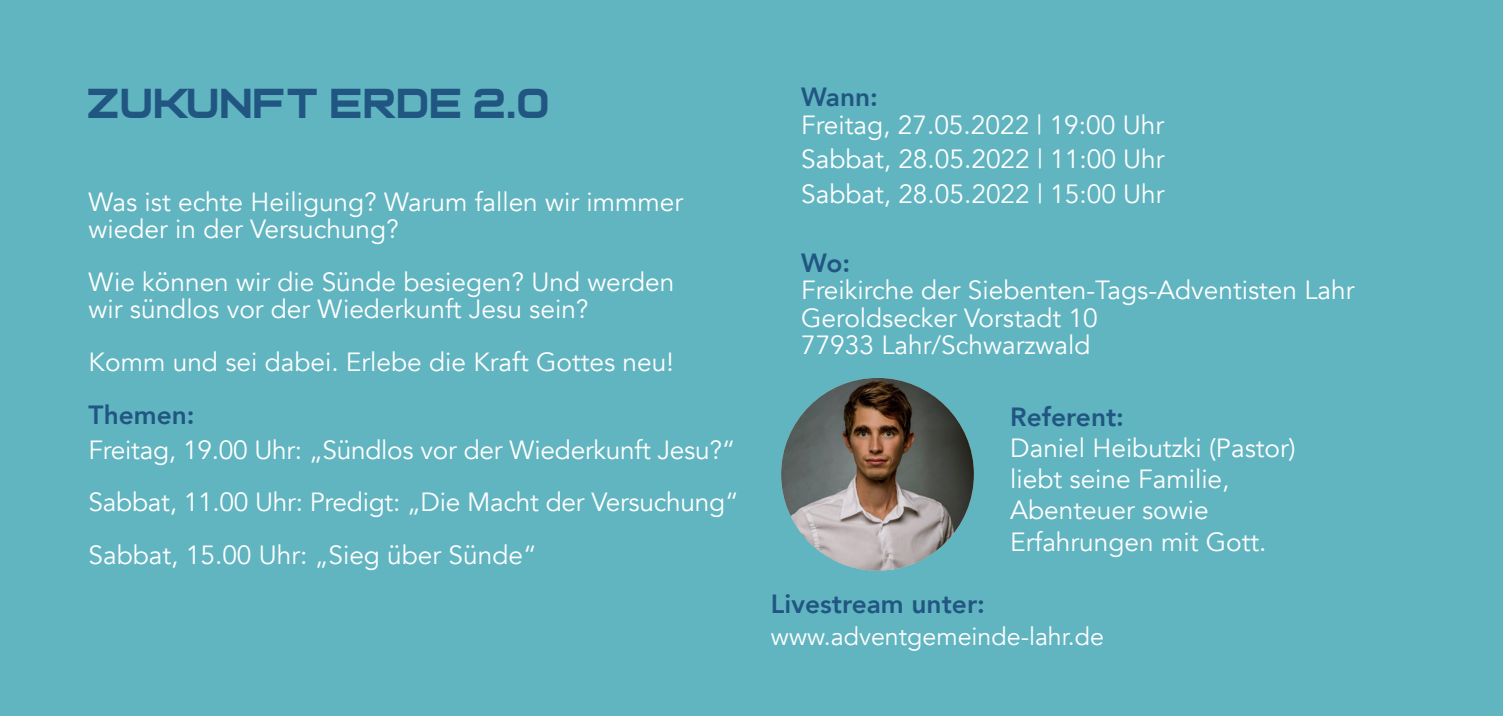
<style>
.page{position:relative;width:1503px;height:716px;background:#fff}
.page>*{position:absolute;margin:0;border:0;box-sizing:border-box;transform-origin:0 0}
.t1{font:42.5px "Casanova Scotia";color:#215682}
.t2{font:26.25px/27.5px "Avenir";color:#fff}
.t3{font:800 26.25px "Avenir";color:#215682}
.t4{font:25px "Avenir";color:#fff}
.s1{font-weight:800;color:#215682}
</style>
<div class="page">
<div style="left:0;top:0;width:1502px;height:716px;background:#61b5c0"></div>
<img style="left:781px;top:378px;width:192px;height:192px;border-radius:96px">
<p class="t1" style="left:89px;top:85px;width:464px">ZUKUNFT ERDE 2.0</p>
<p class="t2" style="left:89px;top:188px;width:596px">Was ist echte Heiligung? Warum fallen wir immmer wieder in der Versuchung?</p>
<p class="t2" style="left:89px;top:268px;width:587px">Wie können wir die Sünde besiegen? Und werden wir sündlos vor der Wiederkunft Jesu sein?</p>
<p class="t2" style="left:89px;top:349px;width:586px">Komm und sei dabei. Erlebe die Kraft Gottes neu!</p>
<p class="t3" style="left:89px;top:394px;width:107px">Themen:</p>
<p class="t2" style="left:89px;top:436px;width:648px">Freitag, 19.00 Uhr: „Sündlos vor der Wiederkunft Jesu?“</p>
<p class="t2" style="left:89px;top:489px;width:651px">Sabbat, 11.00 Uhr: Predigt: „Die Macht der Versuchung“</p>
<p class="t2" style="left:89px;top:542px;width:449px">Sabbat, 15.00 Uhr: „Sieg über Sünde“</p>
<p class="t2" style="left:801px;top:84px;width:364px"><span class="s1">Wann:<br></span>Freitag, 27.05.2022 | 19:00 Uhr</p>
<p class="t2" style="left:801px;top:146px;width:365px">Sabbat, 28.05.2022 | 11:00 Uhr</p>
<p class="t2" style="left:801px;top:180px;width:365px">Sabbat, 28.05.2022 | 15:00 Uhr</p>
<p class="t2" style="left:801px;top:250px;width:555px"><span class="s1">Wo:<br></span>Freikirche der Siebenten-Tags-Adventisten Lahr<br>Geroldsecker Vorstadt 10<br>77933 Lahr/Schwarzwald</p>
<p class="t2" style="left:1010px;top:401px;width:287px;line-height:31.2px"><span class="s1">Referent:<br></span>Daniel Heibutzki (Pastor) liebt seine Familie,<br>Abenteuer sowie<br>Erfahrungen mit Gott.</p>
<p class="t3" style="left:771px;top:584px;width:215px">Livestream unter:</p>
<p class="t4" style="left:771px;top:621px;width:334px">www.adventgemeinde-lahr.de</p>
</div>
